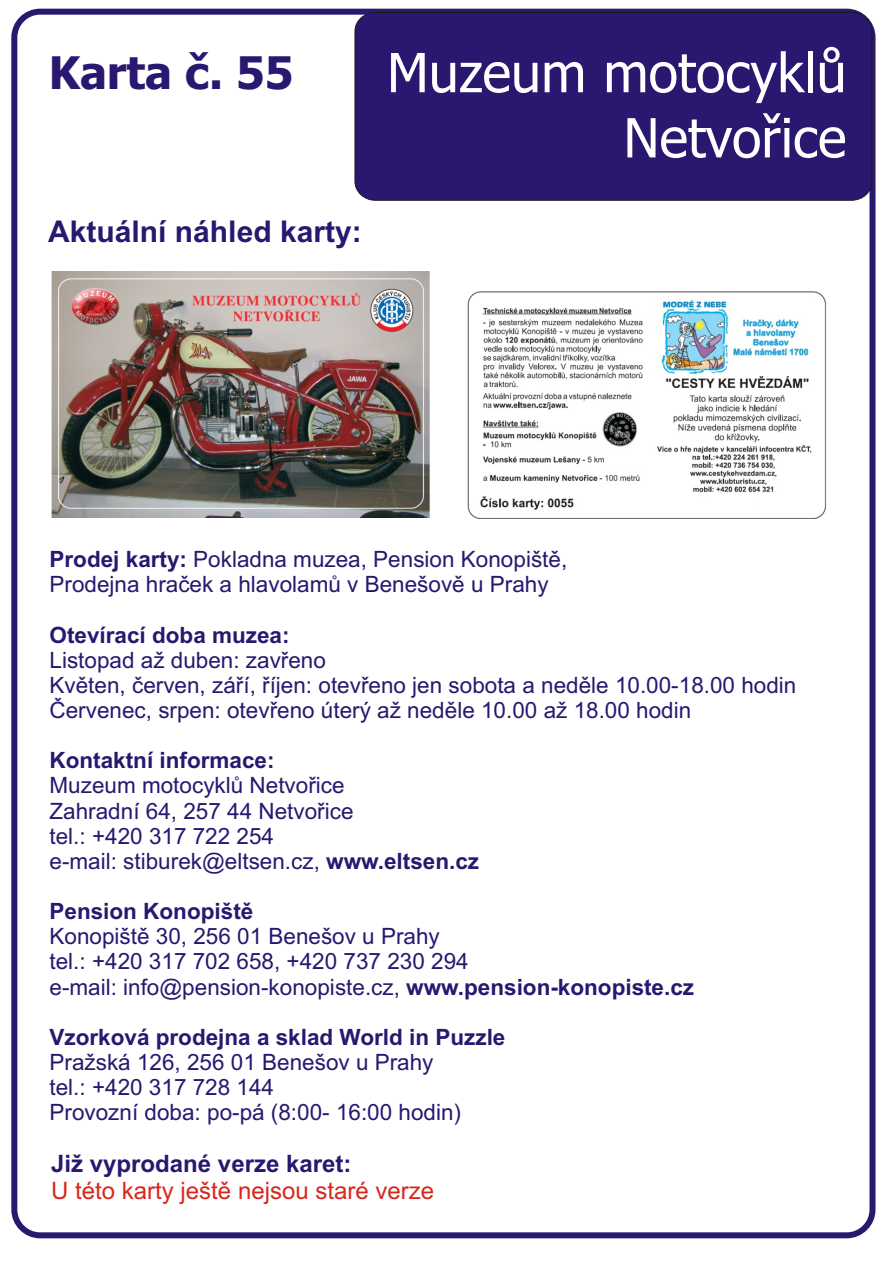
<style>
.page{position:relative;width:894px;height:1263px;background:#fff}
.page>*{position:absolute;margin:0;border:0;box-sizing:border-box;transform-origin:0 0}
.t1{font:54px/65.2px "Tahoma";color:#fff;text-align:right}
.t2{font:700 45px "Tahoma";color:#291770}
.t3{font:700 30px "Arial";color:#291770}
.t4{font:24px "Arial";color:#d9261c}
.t5{font:700 24px "Arial";color:#291770}
.t6{font:22.5px/25.2px "Arial";color:#291770}
.t7{font:700 22.5px "Arial";color:#291770}
.s1{font-weight:700}
</style>
<div class="page">
<div style="left:11px;top:9px;width:865px;height:1229px;background:#fff;border:6px solid #291770;border-radius:26px"></div>
<div style="left:355px;top:12px;width:517px;height:188px;background:#291770;border:1px solid #1f1a17;border-radius:20px"></div>
<img style="left:51px;top:271px;width:379px;height:247px">
<img style="left:467px;top:291px;width:360px;height:228px">
<h2 class="t2" style="left:49px;top:55px;width:246px">Karta è. 55</h2>
<h1 class="t1" style="left:387px;top:45px;width:461px">Muzeum motocyklù<br>Netvoøice</h1>
<h3 class="t3" style="left:48px;top:221px;width:315px">Aktuální náhled karty:</h3>
<p class="t6" style="left:50px;top:549px;width:519px"><span class="s1">Prodej karty:</span> Pokladna muzea, Pension Konopištì,<br>Prodejna hraèek a hlavolamù v Benešovì u Prahy</p>
<p class="t7" style="left:50px;top:626px;width:242px">Otevírací doba muzea:</p>
<p class="t6" style="left:50px;top:649px;width:748px">Listopad až duben: zavøeno<br>Kvìten, èerven, záøí, øíjen: otevøeno jen sobota a nedìle 10.00-18.00 hodin<br>Èervenec, srpen: otevøeno úterý až nedìle 10.00 až 18.00 hodin</p>
<p class="t7" style="left:50px;top:752px;width:227px">Kontaktní informace:</p>
<p class="t6" style="left:50px;top:775px;width:431px">Muzeum motocyklù Netvoøice<br>Zahradní 64, 257 44 Netvoøice<br>tel.: +420 317 722 254<br>e-mail: stiburek@eltsen.cz, <span class="s1">www.eltsen.cz</span></p>
<p class="t7" style="left:50px;top:903px;width:205px">Pension Konopištì</p>
<p class="t6" style="left:50px;top:926px;width:646px">Konopištì 30, 256 01 Benešov u Prahy<br>tel.: +420 317 702 658, +420 737 230 294<br>e-mail: info@pension-konopiste.cz, <span class="s1">www.pension-konopiste.cz</span></p>
<p class="t7" style="left:50px;top:1028px;width:457px">Vzorková prodejna a sklad World in Puzzle</p>
<p class="t6" style="left:50px;top:1052px;width:413px">Pražská 126, 256 01 Benešov u Prahy tel.: +420 317 728 144<br>Provozní doba: po-pá (8:00- 16:00 hodin)</p>
<p class="t5" style="left:51px;top:1154px;width:302px">Již vyprodané verze karet:</p>
<p class="t4" style="left:51px;top:1181px;width:384px">U této karty ještì nejsou staré verze</p>
</div>
